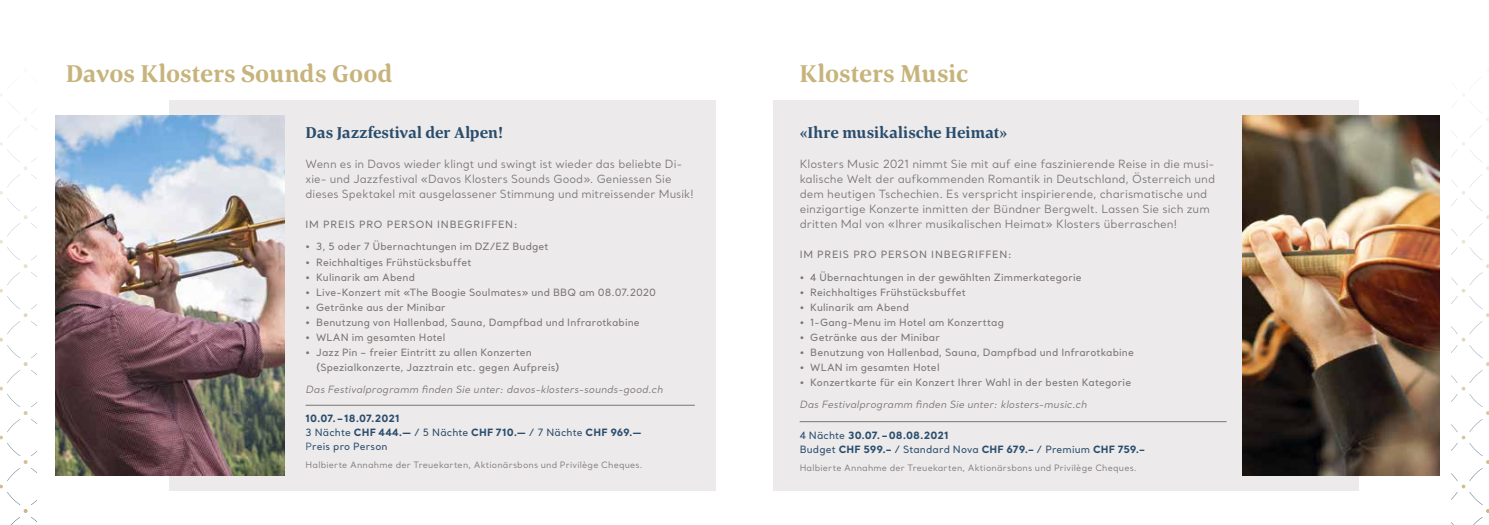
<style>
.page{position:relative;width:1489px;height:525px;background:#fff}
.page>*{position:absolute;margin:0;border:0;box-sizing:border-box;transform-origin:0 0}
.t1{font:700 25px "Corda";color:#c7b47c}
.t2{font:700 16.25px "Corda";letter-spacing:.005em;color:#2a4d6d}
.t3{font:11.25px/15px "Santral";color:#7a7474}
.t4{font:500 10px/15px "Santral";letter-spacing:.015em;color:#7a7474}
.t5{font:700 10px/13.8px "Santral";letter-spacing:.01em;color:#2a4d6d}
.t6{font:italic 10px "Santral";letter-spacing:.005em;color:#7a7474}
.t7{font:500 10px "Santral";letter-spacing:.07em;color:#7a7474}
.t8{font:8.75px "Santral";letter-spacing:.02em;color:#7a7474}
.s1{font-weight:500}
.s2{font-weight:400}
</style>
<div class="page">
<div style="left:170px;top:100px;width:546px;height:390px;background:#eceaea"></div>
<hr style="left:305px;top:405px;width:389px;height:1px;background:#7a7474">
<svg style="left:0;top:69px;width:36px;height:455px"></svg>
<img style="left:55px;top:115px;width:229px;height:360px">
<svg style="left:1451px;top:69px;width:37px;height:455px"></svg>
<div style="left:773px;top:100px;width:585px;height:390px;background:#eceaea"></div>
<hr style="left:799px;top:421px;width:427px;height:1px;background:#7a7474">
<img style="left:1242px;top:115px;width:197px;height:360px">
<h1 class="t1" style="left:66px;top:57px;width:328px">Davos Klosters Sounds Good</h1>
<h2 class="t2" style="left:305px;top:122px;width:198px">Das Jazzfestival der Alpen!</h2>
<p class="t3" style="left:305px;top:156px;width:390px">Wenn es in Davos wieder klingt und swingt ist wieder das beliebte Di&shy;xie- und Jazzfestival «Davos Klosters Sounds Good». Geniessen Sie dieses Spektakel mit ausgelassener Stimmung und mitreissender Musik!</p>
<p class="t7" style="left:305px;top:218px;width:214px">IM PREIS PRO PERSON INBEGRIFFEN:</p>
<p class="t4" style="left:305px;top:239px;width:244px">• 3, 5 oder 7 Übernachtungen im DZ/EZ Budget</p>
<p class="t4" style="left:305px;top:254px;width:167px">• Reichhaltiges Frühstücksbuffet</p>
<p class="t4" style="left:305px;top:269px;width:111px">• Kulinarik am Abend</p>
<p class="t4" style="left:305px;top:284px;width:352px">• Live-Konzert mit «The Boogie Soulmates» und BBQ am 08.07.2020</p>
<p class="t4" style="left:305px;top:299px;width:142px">• Getränke aus der Minibar</p>
<p class="t4" style="left:305px;top:314px;width:336px">• Benutzung von Hallenbad, Sauna, Dampfbad und Infrarotkabine</p>
<p class="t4" style="left:305px;top:329px;width:141px">• WLAN im gesamten Hotel</p>
<p class="t4" style="left:316px;top:344px;width:245px;text-indent:-11px">• Jazz Pin – freier Eintritt zu allen Konzerten (Spezialkonzerte, Jazztrain etc. gegen Aufpreis)</p>
<p class="t6" style="left:305px;top:383px;width:359px">Das Festivalprogramm finden Sie unter: davos-klosters-sounds-good.ch</p>
<p class="t5" style="left:305px;top:411px;width:338px">10.07.–18.07.2021<br><span class="s1">3 Nächte</span> CHF 444.— <span class="s1">/ 5 Nächte</span> CHF 710.— <span class="s1">/ 7 Nächte</span> CHF 969.—<br><span class="s2">P</span><span class="s1">reis pro Person</span></p>
<p class="t8" style="left:305px;top:459px;width:338px">Halbierte Annahme der Treuekarten, Aktionärsbons und Privilège Cheques.</p>
<h1 class="t1" style="left:799px;top:57px;width:170px">Klosters Music</h1>
<h2 class="t2" style="left:799px;top:122px;width:209px">«Ihre musikalische Heimat»</h2>
<p class="t3" style="left:799px;top:156px;width:417px">Klosters Music 2021 nimmt Sie mit auf eine faszinierende Reise in die musi&shy;kalische Welt der aufkommenden Romantik in Deutschland, Österreich und dem heutigen Tschechien. Es verspricht inspirierende, charismatische und einzigartige Konzerte inmitten der Bündner Bergwelt. Lassen Sie sich zum dritten Mal von «Ihrer musikalischen Heimat» Klosters überraschen!</p>
<p class="t7" style="left:799px;top:248px;width:214px">IM PREIS PRO PERSON INBEGRIFFEN:</p>
<p class="t4" style="left:799px;top:269px;width:283px">• 4 Übernachtungen in der gewählten Zimmerkategorie</p>
<p class="t4" style="left:799px;top:284px;width:167px">• Reichhaltiges Frühstücksbuffet</p>
<p class="t4" style="left:799px;top:299px;width:111px">• Kulinarik am Abend</p>
<p class="t4" style="left:799px;top:314px;width:206px">• 1-Gang-Menu im Hotel am Konzerttag</p>
<p class="t4" style="left:799px;top:329px;width:142px">• Getränke aus der Minibar</p>
<p class="t4" style="left:799px;top:344px;width:336px">• Benutzung von Hallenbad, Sauna, Dampfbad und Infrarotkabine</p>
<p class="t4" style="left:799px;top:359px;width:141px">• WLAN im gesamten Hotel</p>
<p class="t4" style="left:799px;top:374px;width:333px">• Konzertkarte für ein Konzert Ihrer Wahl in der besten Kategorie</p>
<p class="t6" style="left:799px;top:398px;width:289px">Das Festivalprogramm finden Sie unter: klosters-music.ch</p>
<p class="t5" style="left:799px;top:427px;width:347px"><span class="s1">4 Nächte</span> 30.07.–08.08.2021<br><span class="s1">Budget</span> CHF 599.– <span class="s1">/ Standard Nova</span> CHF 679.– <span class="s1">/ Premium</span> CHF 759.–</p>
<p class="t8" style="left:799px;top:462px;width:338px">Halbierte Annahme der Treuekarten, Aktionärsbons und Privilège Cheques.</p>
</div>
